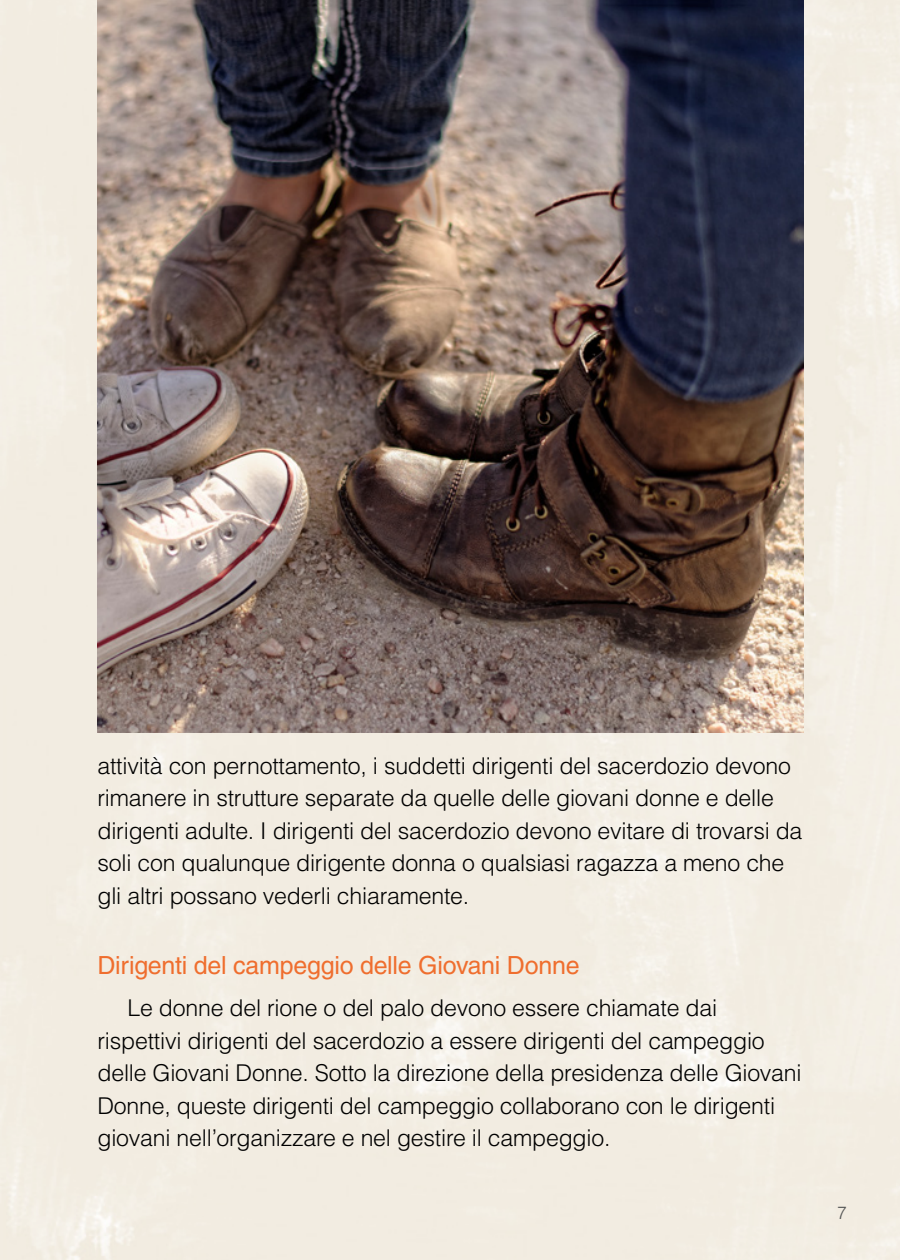
<style>
.page{position:relative;width:900px;height:1260px;background:#f2ece1}
.page>*{position:absolute;margin:0;border:0;box-sizing:border-box;transform-origin:0 0}
.t1{font:25px "Helveticalds Lat";letter-spacing:-.01em;color:#ef6e2e}
.p3{font:300 23px/32.5px "Helveticalds Lat";letter-spacing:-.01em;color:#000}
.p3_first{font:300 23px/32.5px "Helveticalds Lat";letter-spacing:-.01em;color:#000}
.t2{font:300 17.5px "Helveticalds Lat";color:#535454}
</style>
<div class="page">
<img style="left:98px;top:0;width:705px;height:732px">
<p class="p3" style="left:98px;top:749px;width:707px">attività con pernottamento, i suddetti dirigenti del sacerdozio devono rimanere in strutture separate da quelle delle giovani donne e delle dirigenti adulte. I dirigenti del sacerdozio devono evitare di trovarsi da soli con qualunque dirigente donna o qualsiasi ragazza a meno che gli altri possano vederli chiaramente.</p>
<p class="t1" style="left:98px;top:945px;width:484px">Dirigenti del campeggio delle Giovani Donne</p>
<p class="p3_first" style="left:98px;top:991px;width:706px;text-indent:30px">Le donne del rione o del palo devono essere chiamate dai rispettivi dirigenti del sacerdozio a essere dirigenti del campeggio delle Giovani Donne. Sotto la direzione della presidenza delle Giovani Donne, queste dirigenti del campeggio collaborano con le dirigenti giovani nell’organizzare e nel gestire il campeggio.</p>
<p class="t2" style="left:837px;top:1199px;width:11px">7</p>
</div>
